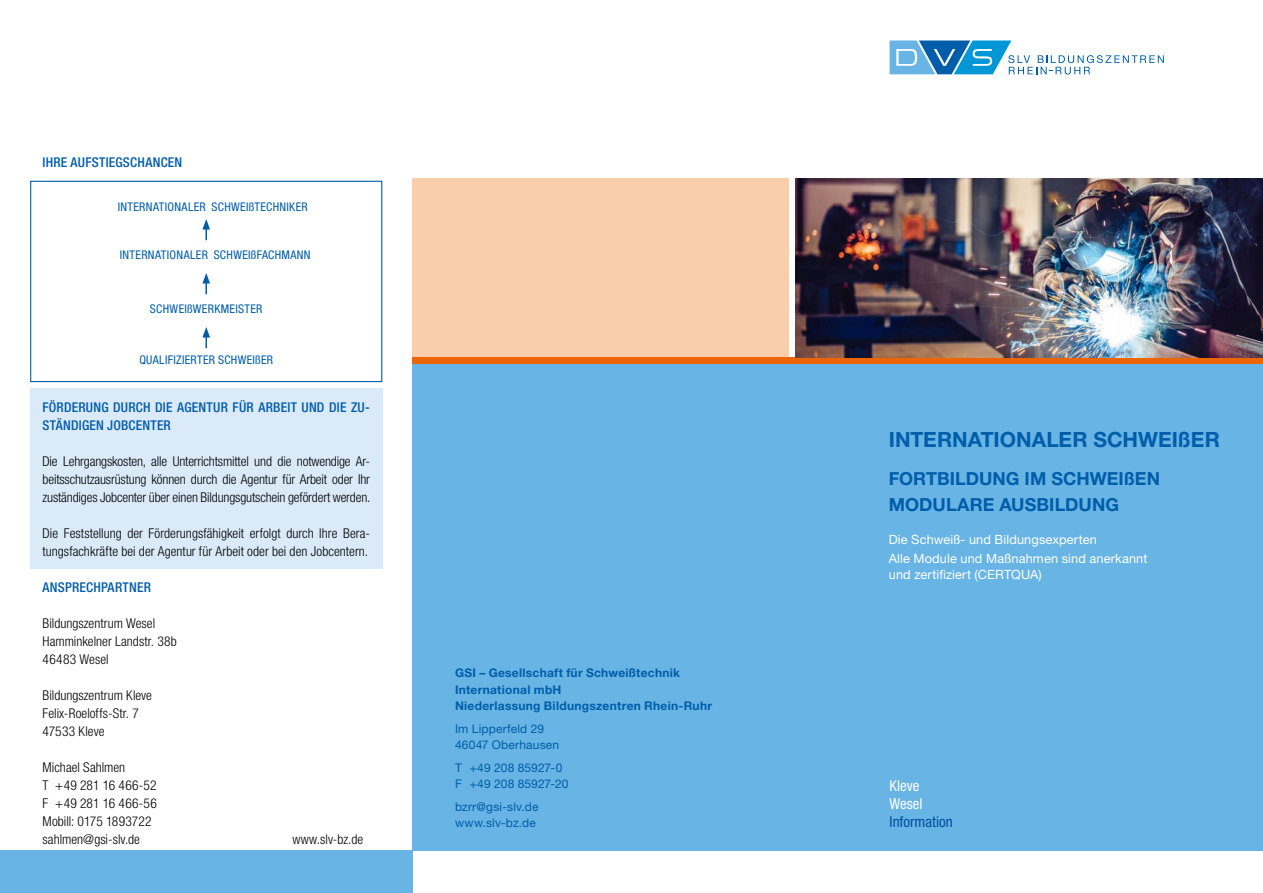
<style>
.page{position:relative;width:1263px;height:893px;background:#fff}
.page>*{position:absolute;margin:0;border:0;box-sizing:border-box;transform-origin:0 0}
.t1{font:700 21px "Helvetica Neue LT Std";color:#005da9}
.t2{font:700 18px/25.5px "Helvetica Neue LT Std";letter-spacing:.005em;color:#005da9}
.t3{font:condensed 15px "Helvetica Neue LT Std";color:#004f9f}
.t4{font:condensed 15px/18px "Helvetica Neue LT Std";color:#fff}
.t5{font:300 condensed 13.5px/18px "Helvetica Neue LT Std";letter-spacing:.005em;color:#000}
.t6{font:500 condensed 13.5px/18px "Helvetica Neue LT Std";letter-spacing:.015em;color:#005da9}
.t7{font:12.75px/19.5px "Helvetica Neue LT Std";letter-spacing:.01em;color:#fff}
.t8{font:condensed 12px "Helvetica Neue LT Std";letter-spacing:.025em;color:#005da9}
.t9{font:700 12px/16.5px "Helvetica Neue LT Std";letter-spacing:.025em;color:#005da9}
.t10{font:12px/16.5px "Helvetica Neue LT Std";letter-spacing:.015em;color:#005da9}
</style>
<div class="page">
<div style="left:412px;top:357px;width:851px;height:493px;background:#67b4e5"></div>
<div style="left:412px;top:179px;width:377px;height:178px;background:#fbceab"></div>
<div style="left:0;top:850px;width:412px;height:43px;background:#67b4e5"></div>
<div style="left:412px;top:357px;width:851px;height:7px;background:#ec6608"></div>
<svg style="left:890px;top:41px;width:274px;height:34px"></svg>
<div style="left:30px;top:389px;width:352px;height:180px;background:#dbeaf9"></div>
<svg style="left:202px;top:327px;width:8px;height:21px"></svg>
<svg style="left:202px;top:273px;width:8px;height:21px"></svg>
<svg style="left:202px;top:219px;width:8px;height:21px"></svg>
<div style="left:30px;top:181px;width:352px;height:201px;border:1px solid #005da9"></div>
<img style="left:795px;top:178px;width:468px;height:179px">
<p class="t6" style="left:43px;top:153px;width:141px">IHRE AUFSTIEGSCHANCEN</p>
<p class="t8" style="left:118px;top:199px;width:192px">INTERNATIONALER SCHWEIßTECHNIKER</p>
<p class="t8" style="left:120px;top:248px;width:192px">INTERNATIONALER SCHWEIßFACHMANN</p>
<p class="t8" style="left:150px;top:302px;width:114px">SCHWEIßWERKMEISTER</p>
<p class="t8" style="left:139px;top:353px;width:135px">QUALIFIZIERTER SCHWEIßER</p>
<p class="t6" style="left:43px;top:398px;width:329px">FÖRDERUNG DURCH DIE AGENTUR FÜR ARBEIT UND DIE ZU-<br>STÄNDIGEN JOBCENTER</p>
<p class="t5" style="left:43px;top:452px;width:329px;text-align:justify">Die Lehrgangskosten, alle Unterrichtsmittel und die notwendige Ar&shy;beitsschutzausrüstung können durch die Agentur für Arbeit oder Ihr zuständiges Jobcenter über einen Bildungsgutschein gefördert werden.</p>
<p class="t5" style="left:43px;top:524px;width:329px">Die Feststellung der Förderungsfähigkeit erfolgt durch Ihre Bera&shy;tungsfachkräfte bei der Agentur für Arbeit oder bei den Jobcentern.</p>
<p class="t6" style="left:43px;top:578px;width:110px">ANSPRECHPARTNER</p>
<p class="t5" style="left:43px;top:614px;width:136px">Bildungszentrum Wesel<br>Hamminkelner Landstr. 38b<br>46483 Wesel</p>
<p class="t5" style="left:43px;top:686px;width:111px">Bildungszentrum Kleve<br>Felix-Roeloffs-Str. 7<br>47533 Kleve</p>
<p class="t5" style="left:43px;top:758px;width:116px">Michael Sahlmen<br>T +49 281 16 466-52<br>F +49 281 16 466-56<br>Mobill: 0175 1893722 sahlmen@gsi-slv.de</p>
<p class="t5" style="left:292px;top:830px;width:72px">www.slv-bz.de</p>
<p class="t9" style="left:455px;top:664px;width:259px">GSI – Gesellschaft für Schweißtechnik<br>International mbH<br>Niederlassung Bildungszentren Rhein-Ruhr</p>
<p class="t10" style="left:455px;top:720px;width:106px">Im Lipperfeld 29<br>46047 Oberhausen</p>
<p class="t10" style="left:455px;top:759px;width:115px">T +49 208 85927-0<br>F +49 208 85927-20</p>
<p class="t10" style="left:455px;top:798px;width:85px">bzrr@gsi-slv.de www.slv-bz.de</p>
<h1 class="t1" style="left:889px;top:427px;width:333px">INTERNATIONALER SCHWEIßER</h1>
<h2 class="t2" style="left:889px;top:466px;width:273px">FORTBILDUNG IM SCHWEIßEN<br>MODULARE AUSBILDUNG</h2>
<p class="t7" style="left:889px;top:529px;width:260px">Die Schweiß- und Bildungsexperten<br>Alle Module und Maßnahmen sind anerkannt</p>
<p class="t7" style="left:889px;top:564px;width:155px">und zertifiziert (CERTQUA)</p>
<p class="t4" style="left:890px;top:777px;width:35px">Kleve<br>Wesel</p>
<p class="t3" style="left:890px;top:813px;width:65px">Information</p>
</div>
